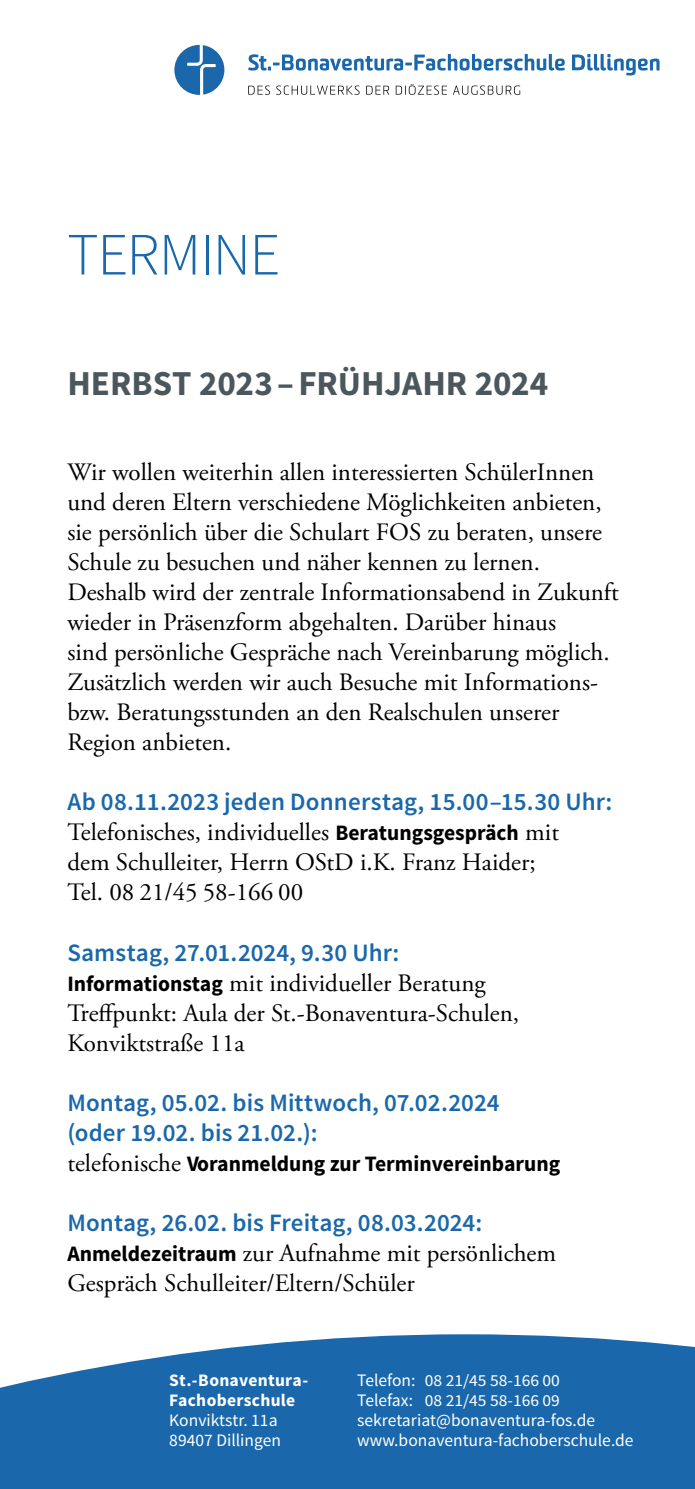
<style>
.page{position:relative;width:695px;height:1489px;background:#fff}
.page>*{position:absolute;margin:0;border:0;box-sizing:border-box;transform-origin:0 0}
.t1{font:300 60px "Source Sans Pro";letter-spacing:-.015em;color:#1a68ab}
.t2{font:700 35px "Source Sans Pro";color:#4b575c}
.t3{font:25px/30px "Adobe Garamond Pro";color:#000}
.t4{font:600 25px/30px "Source Sans Pro";letter-spacing:.005em;color:#1a68ab}
.t5{font:700 22px "Source Sans Pro";color:#000}
.t6{font:17.5px/20px "Source Sans Pro";color:#fff}
.t7{font:700 17.5px/20px "Source Sans Pro";letter-spacing:.02em;color:#fff}
.t8{font:16.75px/20px "Source Sans Pro";color:#fff;scale:1.04 1}
.s1{font-size:33.5px}
.s2{font-family:"Source Sans Pro";font-weight:700;font-size:22px}
.s3{font-family:"Adobe Garamond Pro";font-weight:400;font-size:25px}
.s4{font-size:17.5px}
</style>
<div class="page">
<svg style="left:248px;top:54px;width:316px;height:17px"></svg>
<svg style="left:572px;top:54px;width:87px;height:21px"></svg>
<svg style="left:174px;top:45px;width:50px;height:50px"></svg>
<svg style="left:248px;top:86px;width:22px;height:9px"></svg>
<svg style="left:276px;top:86px;width:83px;height:9px"></svg>
<svg style="left:366px;top:86px;width:23px;height:9px"></svg>
<svg style="left:395px;top:84px;width:52px;height:11px"></svg>
<svg style="left:453px;top:86px;width:67px;height:9px"></svg>
<svg style="left:0;top:1334px;width:694px;height:154px;background:#2e75b2"></svg>
<h1 class="t1" style="left:67px;top:218px;width:214px">TERMINE</h1>
<h2 class="t2" style="left:67px;top:360px;width:482px">HERBST 2023–FR<span class="s1">Ü</span>HJAHR 2024</h2>
<p class="t3" style="left:67px;top:458px;width:553px">Wir wollen weiterhin allen interessierten SchülerInnen und deren Eltern verschiedene Möglichkeiten anbieten, sie persönlich über die Schulart FOS zu beraten, unsere Schule zu besuchen und näher kennen zu lernen.<br>Deshalb wird der zentrale Informationsabend in Zukunft wieder in Präsenzform abgehalten. Darüber hinaus<br>sind persönliche Gespräche nach Vereinbarung möglich.<br>Zusätzlich werden wir auch Besuche mit Informations&shy;bzw. Beratungsstunden an den Realschulen unserer Region anbieten.</p>
<p class="t4" style="left:67px;top:787px;width:546px">Ab 08.11.2023 jeden Donnerstag, 15.00–15.30 Uhr:</p>
<p class="t3" style="left:67px;top:818px;width:493px">Telefonisches, individuelles <span class="s2">Beratungsgespräch</span> mit dem Schulleiter, Herrn OStD i.K. Franz Haider;<br>Tel. 08 21/45 58-166 00</p>
<p class="t4" style="left:67px;top:937px;width:333px">Samstag, 27.01.2024, 9.30 Uhr:</p>
<p class="t3" style="left:67px;top:968px;width:453px"><span class="s2">Informationstag</span> mit individueller Beratung<br>Treffpunkt: Aula der St.-Bonaventura-Schulen,<br>Konviktstraße 11a</p>
<p class="t4" style="left:67px;top:1087px;width:433px">Montag, 05.02. bis Mittwoch, 07.02.2024 (oder 19.02. bis 21.02.):</p>
<p class="t5" style="left:67px;top:1149px;width:494px"><span class="s3">telefonische</span> Voranmeldung zur Terminvereinbarung</p>
<p class="t4" style="left:67px;top:1207px;width:416px">Montag, 26.02. bis Freitag, 08.03.2024:</p>
<p class="t3" style="left:67px;top:1238px;width:490px"><span class="s2">Anmeldezeitraum</span> zur Aufnahme mit persönlichem<br>Gespräch Schulleiter/Eltern/Schüler</p>
<p class="t7" style="left:169px;top:1370px;width:140px">St.-Bonaventura-<br>Fachoberschule</p>
<p class="t6" style="left:169px;top:1410px;width:113px">Konviktstr. 11a<br>89407 Dillingen</p>
<p class="t8" style="left:357px;top:1370px;width:196px"><span class="s4">Telefon:</span> 08 21/45 58-166 00<br><span class="s4">Telefax:</span> 08 21/45 58-166 09</p>
<p class="t6" style="left:357px;top:1410px;width:278px">sekretariat@bonaventura-fos.de www.bonaventura-fachoberschule.de</p>
</div>
